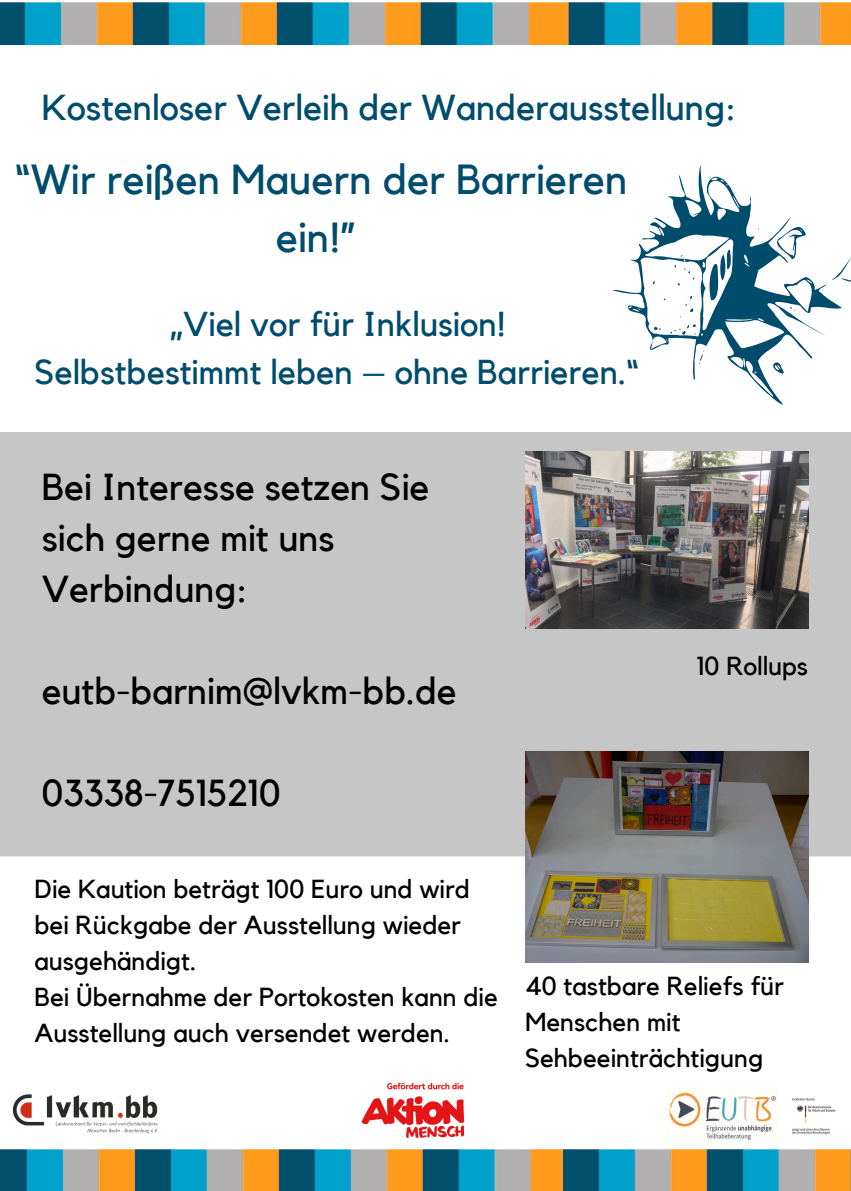
<style>
.page{position:relative;width:851px;height:1191px;background:#fff}
.page>*{position:absolute;margin:0;border:0;box-sizing:border-box;transform-origin:0 0}
.t1{font:42px/58.4px "Kollektif";color:#004c6d;text-align:center}
.t2{font:37.4px/51px "Kollektif";color:#000}
.t3{font:36px "Kollektif";color:#004c6d}
.t4{font:34.4px/48px "Kollektif";color:#004c6d;text-align:center}
.t5{font:26px/36px "Kollektif";color:#000}
</style>
<div class="page">
<img style="left:0;top:1149px;width:563px;height:42px">
<img style="left:563px;top:1149px;width:287px;height:42px">
<img style="left:564px;top:3px;width:286px;height:42px">
<img style="left:0;top:3px;width:564px;height:42px">
<img style="left:668px;top:1092px;width:168px;height:48px">
<img style="left:12px;top:1094px;width:146px;height:40px">
<img style="left:361px;top:1082px;width:104px;height:56px">
<svg style="left:612px;top:164px;width:238px;height:241px"></svg>
<div style="left:0;top:432px;width:850px;height:424px;background:#c6c6c6"></div>
<img style="left:525px;top:751px;width:283px;height:212px">
<img style="left:525px;top:452px;width:283px;height:177px">
<h2 class="t3" style="left:42px;top:91px;width:696px">Kostenloser Verleih der Wanderausstellung:</h2>
<p class="t1" style="left:15px;top:151px;width:614px">“Wir reißen Mauern der Barrieren ein!”</p>
<p class="t4" style="left:34px;top:301px;width:606px">„Viel vor für Inklusion!<br>Selbstbestimmt leben – ohne Barrieren.“</p>
<h2 class="t2" style="left:42px;top:463px;width:389px">Bei Interesse setzen Sie sich gerne mit uns<br>Verbindung:</h2>
<h2 class="t2" style="left:42px;top:667px;width:416px">eutb-barnim@lvkm-bb.de</h2>
<h2 class="t5" style="left:696px;top:649px;width:113px">10 Rollups</h2>
<h2 class="t2" style="left:42px;top:769px;width:240px">03338-7515210</h2>
<p class="t5" style="left:34px;top:872px;width:437px">Die Kaution beträgt 100 Euro und wird bei Rückgabe der Ausstellung wieder ausgehändigt.</p>
<h1 class="t5" style="left:34px;top:980px;width:465px">Bei Übernahme der Portokosten kann die<br>Ausstellung auch versendet werden.</h1>
<p class="t5" style="left:525px;top:969px;width:260px">40 tastbare Reliefs für<br>Menschen mit<br>Sehbeeinträchtigung</p>
</div>
